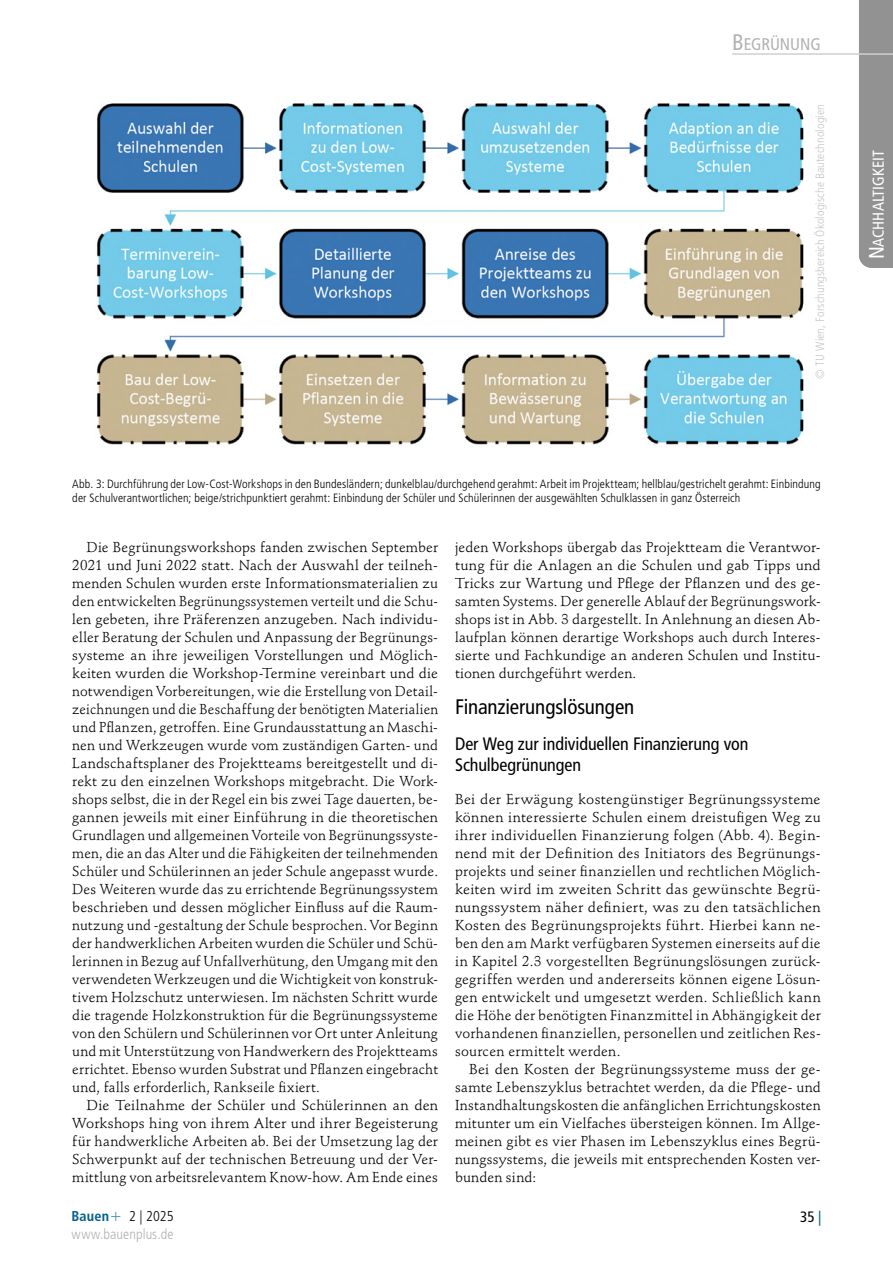
<style>
.page{position:relative;width:893px;height:1263px;background:#fff}
.page>*{position:absolute;margin:0;border:0;box-sizing:border-box;transform-origin:0 0}
.Ü_14pt{font:condensed 21px "Frutiger LT Std";letter-spacing:-.005em;color:#000}
.Ü_12pt{font:condensed 18px/21.6px "Frutiger LT Std";letter-spacing:-.005em;color:#000}
.t1{font:condensed 16.8px "Frutiger LT Std";letter-spacing:-.01em;color:#b1b2b3}
.t2{font:condensed 15.75px "Frutiger LT Std";letter-spacing:-.005em;color:#fff}
.t3{font:condensed 15px "Frutiger LT Std";color:#000}
.Grundschrift_mit_Einzug{font:14.25px/18px "Stempel Schneidler Std";letter-spacing:.01em;color:#000;text-align:justify}
.Grundschrift_ohne_Einzug{font:14.25px/18px "Stempel Schneidler Std";letter-spacing:.015em;color:#000;text-align:justify}
.t4{font:300 condensed 14.25px/18px "Frutiger LT Std";letter-spacing:.005em;color:#b1b2b3}
.Info_Legende{font:300 condensed 12px/14.4px "Frutiger LT Std";letter-spacing:.01em;color:#000}
.Copyright_grau{font:300 condensed 12px "Frutiger LT Std";letter-spacing:.01em;color:#c5c6c6}
.s1{font-size:22.5px}
.s2{font-weight:700;color:#00608e}
.s3{font-size:18px;color:#4891b9}
.s4{color:#000}
.s5{color:#00608e}
.s6{font-size:21px}
</style>
<div class="page">
<div style="left:859px;top:0;width:34px;height:268px;background:#919291"></div>
<hr style="left:732px;top:53px;width:161px;height:2px;background:#cfd0d0">
<img style="left:96px;top:103px;width:708px;height:342px">
<p class="t1" style="left:732px;top:35px;width:90px"><span class="s1">B</span>EGRÜNUNG</p>
<p class="Copyright_grau" style="left:813px;top:379px;width:276px;rotate:-90deg">© TU Wien, Forschungsbereich Ökologische Bautechnologien</p>
<p class="Info_Legende" style="left:72px;top:477px;width:750px">Abb. 3: Durchführung der Low-Cost-Workshops in den Bundesländern; dunkelblau/durchgehend gerahmt: Arbeit im Projektteam; hellblau/gestrichelt gerahmt: Einbindung der Schulverantwortlichen; beige/strichpunktiert gerahmt: Einbindung der Schüler und Schülerinnen der ausgewählten Schulklassen in ganz Österreich</p>
<p class="Grundschrift_mit_Einzug" style="left:72px;top:538px;width:367px;text-indent:14px">Die Begrünungsworkshops fanden zwischen September 2021 und Juni 2022 statt. Nach der Auswahl der teilneh&shy;menden Schulen wurden erste Informationsmaterialien zu den entwickelten Begrünungssystemen verteilt und die Schu&shy;len gebeten, ihre Präferenzen anzugeben. Nach individu&shy;eller Beratung der Schulen und Anpassung der Begrünungs&shy;systeme an ihre jeweiligen Vorstellungen und Möglich&shy;keiten wurden die Workshop-Termine vereinbart und die notwendigen Vorbereitungen, wie die Erstellung von Detail&shy;zeichnungen und die Beschaffung der benötigten Materialien und Pflanzen, getroffen. Eine Grundausstattung an Maschi&shy;nen und Werkzeugen wurde vom zuständigen Garten- und Landschaftsplaner des Projektteams bereitgestellt und di&shy;rekt zu den einzelnen Workshops mitgebracht. Die Work&shy;shops selbst, die in der Regel ein bis zwei Tage dauerten, be&shy;gannen jeweils mit einer Einführung in die theoretischen Grundlagen und allgemeinen Vorteile von Begrünungssyste&shy;men, die an das Alter und die Fähigkeiten der teilnehmenden Schüler und Schülerinnen an jeder Schule angepasst wurde.<br>Des Weiteren wurde das zu errichtende Begrünungssystem beschrieben und dessen möglicher Einfluss auf die Raum&shy;nutzung und -gestaltung der Schule besprochen. Vor Beginn der handwerklichen Arbeiten wurden die Schüler und Schü&shy;lerinnen in Bezug auf Unfallverhütung, den Umgang mit den verwendeten Werkzeugen und die Wichtigkeit von konstruk&shy;tivem Holzschutz unterwiesen. Im nächsten Schritt wurde die tragende Holzkonstruktion für die Begrünungssysteme von den Schülern und Schülerinnen vor Ort unter Anleitung und mit Unterstützung von Handwerkern des Projektteams errichtet. Ebenso wurden Substrat und Pflanzen eingebracht und, falls erforderlich, Rankseile fixiert.</p>
<p class="Grundschrift_mit_Einzug" style="left:72px;top:1096px;width:367px;text-indent:14px">Die Teilnahme der Schüler und Schülerinnen an den Workshops hing von ihrem Alter und ihrer Begeisterung für handwerkliche Arbeiten ab. Bei der Umsetzung lag der Schwerpunkt auf der technischen Betreuung und der Ver&shy;mittlung von arbeitsrelevantem Know-how. Am Ende eines</p>
<p class="t4" style="left:72px;top:1207px;width:104px"><span class="s2">Bauen</span><span class="s3">+</span> <span class="s4">2 | 2025 </span>www.bauenplus.de</p>
<p class="Grundschrift_mit_Einzug" style="left:455px;top:538px;width:367px">jeden Workshops übergab das Projektteam die Verantwor&shy;tung für die Anlagen an die Schulen und gab Tipps und Tricks zur Wartung und Pflege der Pflanzen und des ge&shy;samten Systems. Der generelle Ablauf der Begrünungswork&shy;shops ist in Abb. 3 dargestellt. In Anlehnung an diesen Ab&shy;laufplan können derartige Workshops auch durch Interes&shy;sierte und Fachkundige an anderen Schulen und Institu&shy;tionen durchgeführt werden.</p>
<p class="Ü_14pt" style="left:455px;top:694px;width:181px">Finanzierungslösungen</p>
<p class="Ü_12pt" style="left:455px;top:733px;width:295px">Der Weg zur individuellen Finanzierung von<br>Schulbegrünungen</p>
<p class="Grundschrift_ohne_Einzug" style="left:455px;top:790px;width:367px">Bei der Erwägung kostengünstiger Begrünungssysteme können interessierte Schulen einem dreistufigen Weg zu ihrer individuellen Finanzierung folgen (Abb. 4). Begin&shy;nend mit der Definition des Initiators des Begrünungs&shy;projekts und seiner finanziellen und rechtlichen Möglich&shy;keiten wird im zweiten Schritt das gewünschte Begrü&shy;nungssystem näher definiert, was zu den tatsächlichen Kosten des Begrünungsprojekts führt. Hierbei kann ne&shy;ben den am Markt verfügbaren Systemen einerseits auf die in Kapitel 2.3 vorgestellten Begrünungslösungen zurück&shy;gegriffen werden und andererseits können eigene Lösun&shy;gen entwickelt und umgesetzt werden. Schließlich kann die Höhe der benötigten Finanzmittel in Abhängigkeit der vorhandenen finanziellen, personellen und zeitlichen Res&shy;sourcen ermittelt werden.</p>
<p class="Grundschrift_mit_Einzug" style="left:455px;top:1060px;width:367px;text-indent:14px">Bei den Kosten der Begrünungssysteme muss der ge&shy;samte Lebenszyklus betrachtet werden, da die Pflege- und Instandhaltungskosten die anfänglichen Errichtungskosten mitunter um ein Vielfaches übersteigen können. Im Allge&shy;meinen gibt es vier Phasen im Lebenszyklus eines Begrü&shy;nungssystems, die jeweils mit entsprechenden Kosten ver&shy;bunden sind:</p>
<p class="t3" style="left:800px;top:1208px;width:23px">35 <span class="s5">|</span></p>
<p class="t2" style="left:869px;top:259px;width:111px;rotate:-90deg"><span class="s6">N</span>ACHHALTIGKEIT</p>
</div>
